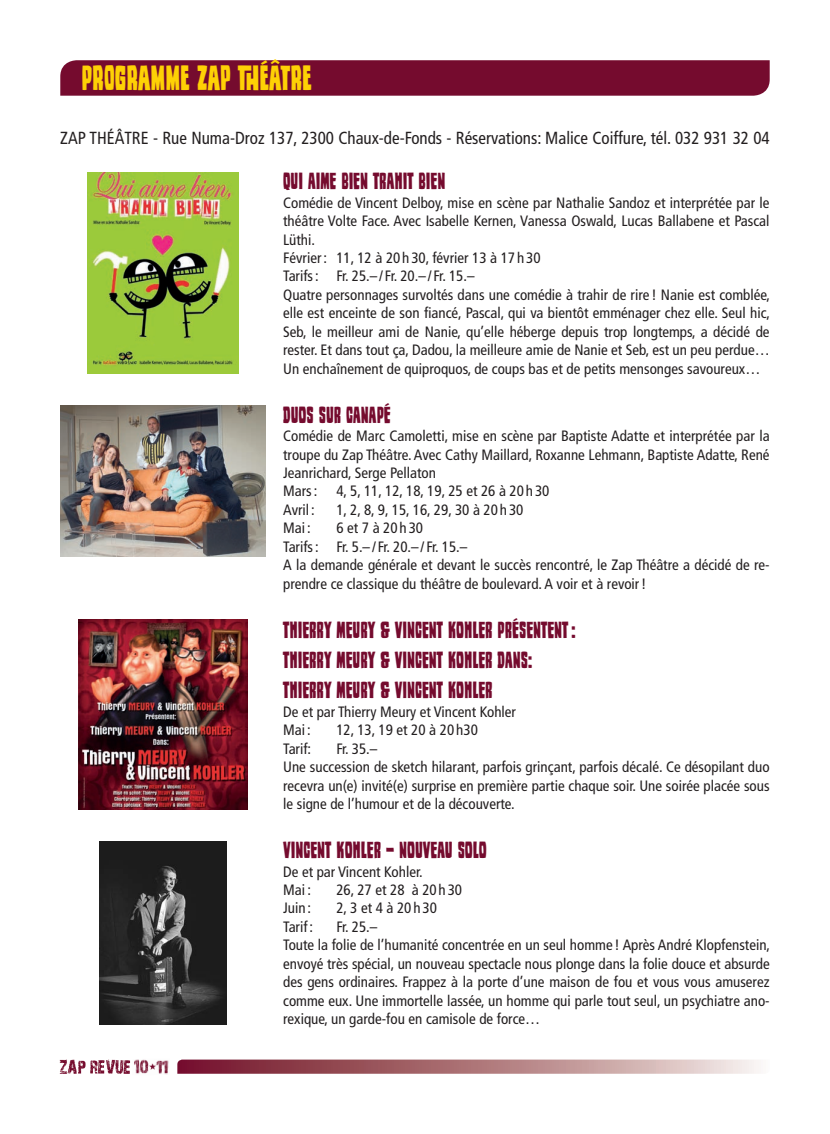
<style>
.page{position:relative;width:830px;height:1134px;background:#fff}
.page>*{position:absolute;margin:0;border:0;box-sizing:border-box;transform-origin:0 0}
.t1{font:37.5px "Wood Stamp";color:#fed105}
.t2{font:25px/30.5px "Wood Stamp";color:#750b2e}
.t3{font:condensed 17.5px "Frutiger";color:#231f20}
.t4{font:condensed 15px/18.5px "Frutiger";color:#231f20}
.t5{font:condensed 2.5px "Frutiger";color:#231f20}
</style>
<div class="page">
<svg style="left:177px;top:1059px;width:582px;height:15px;background:#b37f85"></svg>
<img style="left:59px;top:1059px;width:110px;height:16px">
<div style="left:60px;top:60px;width:709px;height:36px;background:#750b2e"></div>
<img style="left:60px;top:406px;width:205px;height:150px">
<img style="left:87px;top:173px;width:151px;height:200px">
<img style="left:78px;top:619px;width:169px;height:191px">
<img style="left:100px;top:842px;width:126px;height:182px">
<h1 class="t1" style="left:81px;top:58px;width:231px">PROGRAMME ZAP THÉÂTRE</h1>
<p class="t3" style="left:60px;top:128px;width:710px">ZAP THéÂTRE - Rue Numa-Droz 137, 2300 Chaux-de-Fonds - Réservations: Malice Coiffure, tél. 032 931 32 04</p>
<h2 class="t2" style="left:283px;top:165px;width:164px">QUI AIME BIEN TRAHIT BIEN</h2>
<p class="t4" style="left:283px;top:193px;width:488px">Comédie de Vincent Delboy, mise en scène par Nathalie Sandoz et interprétée par le théâtre Volte Face. Avec Isabelle Kernen, Vanessa Oswald, Lucas Ballabene et Pascal Lüthi.<br>Février : 11, 12 à 20 h 30, février 13 à 17 h 30<br>Tarifs : Fr. 25.– / Fr. 20.– / Fr. 15.–<br>Quatre personnages survoltés dans une comédie à trahir de rire ! Nanie est comblée, elle est enceinte de son fiancé, Pascal, qui va bientôt emménager chez elle. Seul hic, Seb, le meilleur ami de Nanie, qu’elle héberge depuis trop longtemps, a décidé de rester. Et dans tout ça, Dadou, la meilleure amie de Nanie et Seb, est un peu perdue… Un enchaînement de quiproquos, de coups bas et de petits mensonges savoureux…</p>
<h2 class="t2" style="left:283px;top:399px;width:109px">DUOS SUR CANAPÉ</h2>
<p class="t4" style="left:283px;top:427px;width:487px">Comédie de Marc Camoletti, mise en scène par Baptiste Adatte et interprétée par la troupe du Zap Théâtre. Avec Cathy Maillard, Roxanne Lehmann, Baptiste Adatte, René Jeanrichard, Serge Pellaton<br>Mars :</p>
<p class="t4" style="left:336px;top:482px;width:214px">4, 5, 11, 12, 18, 19, 25 et 26 à 20 h 30</p>
<p class="t4" style="left:283px;top:500px;width:33px">Avril :</p>
<p class="t4" style="left:336px;top:500px;width:188px">1, 2, 8, 9, 15, 16, 29, 30 à 20 h 30</p>
<p class="t4" style="left:283px;top:519px;width:29px">Mai :</p>
<p class="t4" style="left:283px;top:519px;width:488px;text-indent:53px">6 et 7 à 20 h 30<br>Tarifs : Fr. 5.– / Fr. 20.– / Fr. 15.–<br>A la demande générale et devant le succès rencontré, le Zap Théâtre a décidé de re&shy;prendre ce classique du théâtre de boulevard. A voir et à revoir !</p>
<h2 class="t2" style="left:283px;top:614px;width:294px">THIERRY MEURY &amp; VINCENT KOHLER PRÉSENTENT :<br>THIERRY MEURY &amp; VINCENT KOHLER DANS:<br>THIERRY MEURY &amp; VINCENT KOHLER</h2>
<p class="t4" style="left:283px;top:702px;width:234px">De et par Thierry Meury et Vincent Kohler<br>Mai :</p>
<p class="t4" style="left:336px;top:721px;width:143px">12, 13, 19 et 20 à 20 h30</p>
<p class="t4" style="left:283px;top:739px;width:30px">Tarif:</p>
<p class="t4" style="left:283px;top:739px;width:487px;text-indent:53px">Fr. 35.–<br>Une succession de sketch hilarant, parfois grinçant, parfois décalé. Ce désopilant duo recevra un(e) invité(e) surprise en première partie chaque soir. Une soirée placée sous le signe de l’humour et de la découverte.</p>
<h2 class="t2" style="left:283px;top:834px;width:205px">VINCENT KOHLER – NOUVEAU SOLO</h2>
<p class="t4" style="left:283px;top:862px;width:141px">De et par Vincent Kohler.<br>Mai :</p>
<p class="t5" style="left:305px;top:893px;width:2px">:</p>
<p class="t4" style="left:336px;top:881px;width:127px">26, 27 et 28 à 20 h 30</p>
<p class="t4" style="left:283px;top:899px;width:29px">Juin :</p>
<p class="t4" style="left:336px;top:899px;width:102px">2, 3 et 4 à 20 h 30</p>
<p class="t4" style="left:283px;top:917px;width:31px">Tarif :</p>
<p class="t4" style="left:283px;top:917px;width:488px;text-indent:53px">Fr. 25.–<br>Toute la folie de l’humanité concentrée en un seul homme ! Après André Klopfenstein, envoyé très spécial, un nouveau spectacle nous plonge dans la folie douce et absurde des gens ordinaires. Frappez à la porte d’une maison de fou et vous vous amuserez comme eux. Une immortelle lassée, un homme qui parle tout seul, un psychiatre ano&shy;rexique, un garde-fou en camisole de force…</p>
</div>
